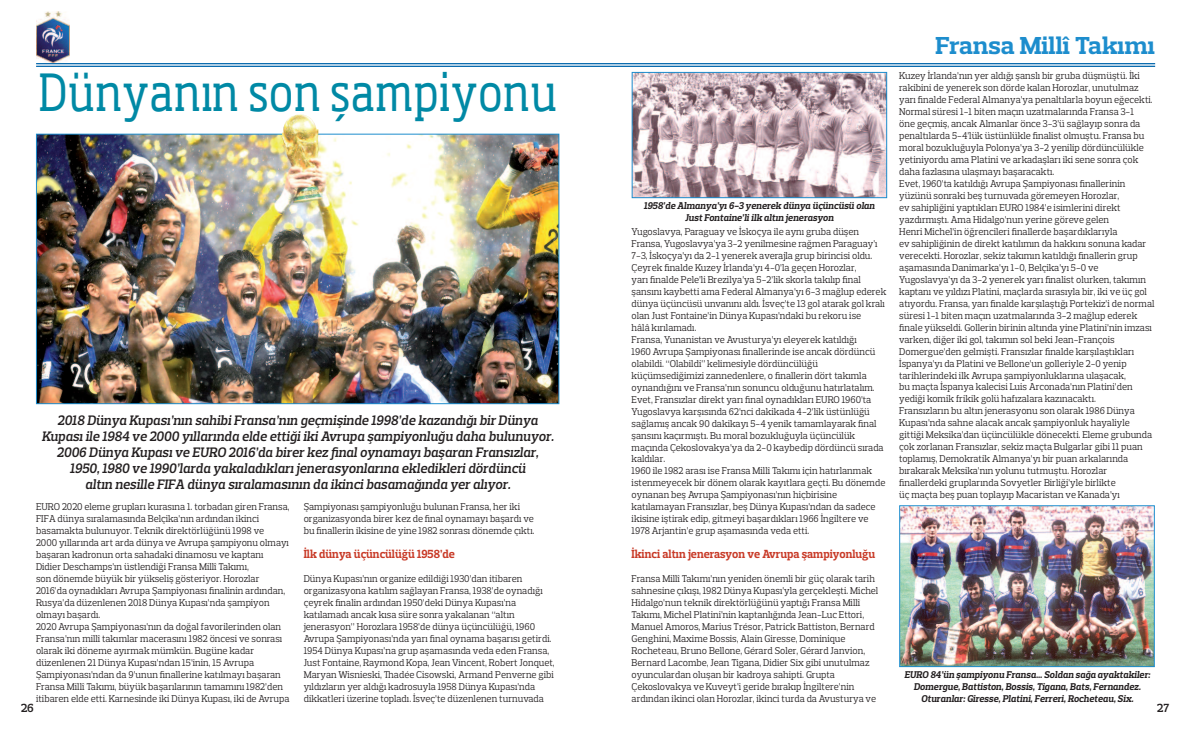
<style>
.page{position:relative;width:1191px;height:738px;background:#fff}
.page>*{position:absolute;margin:0;border:0;box-sizing:border-box;transform-origin:0 0}
.t1{font:50px "Soho Pro";color:#0089a5;scale:.85 1}
.t2{font:700 25px "Prelo Slab";color:#1d8dcd;scale:1.04 1}
.t3{font:italic 600 14px/16px "Prelo Slab";color:#231f20;text-align:center;scale:.95 1}
.t4{font:700 12px "Prelo Slab";color:#c83a27;scale:.95 1}
.t5{font:600 12px "Prelo Slab";color:#231f20}
.t6{font:10px/12px "Prelo Slab";color:#231f20;scale:.95 1}
.t7{font:italic 700 10px/12px "Prelo Slab";color:#231f20;text-align:center;scale:.95 1}
</style>
<div class="page">
<img style="left:38px;top:135px;width:519px;height:267px">
<div style="left:36px;top:133px;width:523px;height:271px;border:1px solid #1d8dcd"></div>
<hr style="left:36px;top:63px;width:1119px;height:1px;background:#0e6daf">
<hr style="left:36px;top:66px;width:1119px;height:1px;background:#0e6daf">
<img style="left:633px;top:74px;width:252px;height:122px">
<div style="left:631px;top:72px;width:256px;height:126px;border:1px solid #1d8dcd"></div>
<img style="left:901px;top:507px;width:251px;height:157px">
<div style="left:899px;top:505px;width:255px;height:161px;border:1px solid #1d8dcd"></div>
<img style="left:36px;top:12px;width:34px;height:50px">
<img style="left:282px;top:114px;width:36px;height:45px">
<h2 class="t2" style="left:935px;top:30px;width:212px">Fransa Millî Takımı</h2>
<p class="t6" style="left:899px;top:70px;width:270px">Kuzey İrlanda’nın yer aldığı şanslı bir gruba düşmüştü. İki rakibini de yenerek son dörde kalan Horozlar, unutulmaz yarı finalde Federal Almanya’ya penaltılarla boyun eğecekti.<br>Normal süresi 1-1 biten maçın uzatmalarında Fransa 3-1<br>öne geçmiş, ancak Almanlar önce 3-3’ü sağlayıp sonra da penaltılarda 5-4’lük üstünlükle finalist olmuştu. Fransa bu moral bozukluğuyla Polonya’ya 3-2 yenilip dördüncülükle yetiniyordu ama Platini ve arkadaşları iki sene sonra çok daha fazlasına ulaşmayı başaracaktı.<br>Evet, 1960’ta katıldığı Avrupa Şampiyonası finallerinin yüzünü sonraki beş turnuvada göremeyen Horozlar,<br>ev sahipliğini yaptıkları EURO 1984’e isimlerini direkt yazdırmıştı. Ama Hidalgo’nun yerine göreve gelen<br>Henri Michel’in öğrencileri finallerde başardıklarıyla<br>ev sahipliğinin de direkt katılımın da hakkını sonuna kadar verecekti. Horozlar, sekiz takımın katıldığı finallerin grup aşamasında Danimarka’yı 1-0, Belçika’yı 5-0 ve Yugoslavya’yı da 3-2 yenerek yarı finalist olurken, takımın kaptanı ve yıldızı Platini, maçlarda sırasıyla bir, iki ve üç gol atıyordu. Fransa, yarı finalde karşılaştığı Portekiz’i de normal süresi 1-1 biten maçın uzatmalarında 3-2 mağlup ederek finale yükseldi. Gollerin birinin altında yine Platini’nin imzası varken, diğer iki gol, takımın sol beki Jean-François Domergue’den gelmişti. Fransızlar finalde karşılaştıkları İspanya’yı da Platini ve Bellone’un golleriyle 2-0 yenip tarihlerindeki ilk Avrupa şampiyonluklarına ulaşacak,<br>bu maçta İspanya kalecisi Luis Arconada’nın Platini’den yediği komik frikik golü hafızalara kazınacaktı.<br>Fransızların bu altın jenerasyonu son olarak 1986 Dünya Kupası’nda sahne alacak ancak şampiyonluk hayaliyle gittiği Meksika’dan üçüncülükle dönecekti. Eleme grubunda çok zorlanan Fransızlar, sekiz maçta Bulgarlar gibi 11 puan toplamış, Demokratik Almanya’yı bir puan arkalarında bırakarak Meksika’nın yolunu tutmuştu. Horozlar finallerdeki gruplarında Sovyetler Birliği’yle birlikte<br>üç maçta beş puan toplayıp Macaristan ve Kanada’yı</p>
<h1 class="t1" style="left:38px;top:73px;width:612px">Dünyanın son şampiyonu</h1>
<p class="t7" style="left:644px;top:199px;width:245px">1958’de Almanya’yı 6-3 yenerek dünya üçüncüsü olan<br>Just Fontaine’li ilk altın jenerasyon</p>
<p class="t6" style="left:631px;top:225px;width:270px">Yugoslavya, Paraguay ve İskoçya ile aynı gruba düşen Fransa, Yugoslavya’ya 3-2 yenilmesine rağmen Paraguay’ı 7-3, İskoçya’yı da 2-1 yenerek averajla grup birincisi oldu.<br>Çeyrek finalde Kuzey İrlanda’yı 4-0’la geçen Horozlar,<br>yarı finalde Pele’li Brezilya’ya 5-2’lik skorla takılıp final şansını kaybetti ama Federal Almanya’yı 6-3 mağlup ederek dünya üçüncüsü unvanını aldı. İsveç’te 13 gol atarak gol kralı olan Just Fontaine’in Dünya Kupası’ndaki bu rekoru ise<br>hâlâ kırılamadı.<br>Fransa, Yunanistan ve Avusturya’yı eleyerek katıldığı<br>1960 Avrupa Şampiyonası finallerinde ise ancak dördüncü olabildi. “Olabildi” kelimesiyle dördüncülüğü küçümsediğimizi zannedenlere, o finallerin dört takımla oynandığını ve Fransa’nın sonuncu olduğunu hatırlatalım.<br>Evet, Fransızlar direkt yarı final oynadıkları EURO 1960’ta Yugoslavya karşısında 62’nci dakikada 4-2’lik üstünlüğü sağlamış ancak 90 dakikayı 5-4 yenik tamamlayarak final şansını kaçırmıştı. Bu moral bozukluğuyla üçüncülük maçında Çekoslovakya’ya da 2-0 kaybedip dördüncü sırada kaldılar.<br>1960 ile 1982 arası ise Fransa Millî Takımı için hatırlanmak istenmeyecek bir dönem olarak kayıtlara geçti. Bu dönemde oynanan beş Avrupa Şampiyonası’nın hiçbirisine katılamayan Fransızlar, beş Dünya Kupası’ndan da sadece ikisine iştirak edip, gitmeyi başardıkları 1966 İngiltere ve 1978 Arjantin’e grup aşamasında veda etti.</p>
<p class="t4" style="left:631px;top:546px;width:258px">İkinci altın jenerasyon ve Avrupa şampiyonluğu</p>
<p class="t6" style="left:631px;top:572px;width:261px">Fransa Millî Takımı’nın yeniden önemli bir güç olarak tarih sahnesine çıkışı, 1982 Dünya Kupası’yla gerçekleşti. Michel Hidalgo’nun teknik direktörlüğünü yaptığı Fransa Millî Takımı, Michel Platini’nin kaptanlığında Jean-Luc Ettori, Manuel Amoros, Marius Trésor, Patrick Battiston, Bernard Genghini, Maxime Bossis, Alain Giresse, Dominique Rocheteau, Bruno Bellone, Gérard Soler, Gérard Janvion, Bernard Lacombe, Jean Tigana, Didier Six gibi unutulmaz oyunculardan oluşan bir kadroya sahipti. Grupta Çekoslovakya ve Kuveyt’i geride bırakıp İngiltere’nin ardından ikinci olan Horozlar, ikinci turda da Avusturya ve</p>
<p class="t3" style="left:42px;top:412px;width:540px">2018 Dünya Kupası’nın sahibi Fransa’nın geçmişinde 1998’de kazandığı bir Dünya Kupası ile 1984 ve 2000 yıllarında elde ettiği iki Avrupa şampiyonluğu daha bulunuyor.<br>2006 Dünya Kupası ve EURO 2016’da birer kez final oynamayı başaran Fransızlar, 1950, 1980 ve 1990’larda yakaladıkları jenerasyonlarına ekledikleri dördüncü<br>altın nesille FIFA dünya sıralamasının da ikinci basamağında yer alıyor.</p>
<p class="t6" style="left:36px;top:500px;width:268px">EURO 2020 eleme grupları kurasına 1. torbadan giren Fransa, FIFA dünya sıralamasında Belçika’nın ardından ikinci basamakta bulunuyor. Teknik direktörlüğünü 1998 ve<br>2000 yıllarında art arda dünya ve Avrupa şampiyonu olmayı başaran kadronun orta sahadaki dinamosu ve kaptanı Didier Deschamps’ın üstlendiği Fransa Millî Takımı,<br>son dönemde büyük bir yükseliş gösteriyor. Horozlar 2016’da oynadıkları Avrupa Şampiyonası finalinin ardından, Rusya’da düzenlenen 2018 Dünya Kupası’nda şampiyon olmayı başardı.<br>2020 Avrupa Şampiyonası’nın da doğal favorilerinden olan Fransa’nın millî takımlar macerasını 1982 öncesi ve sonrası olarak iki döneme ayırmak mümkün. Bugüne kadar düzenlenen 21 Dünya Kupası’ndan 15’inin, 15 Avrupa Şampiyonası’ndan da 9’unun finallerine katılmayı başaran Fransa Millî Takımı, büyük başarılarının tamamını 1982’den itibaren elde etti. Karnesinde iki Dünya Kupası, iki de Avrupa</p>
<p class="t6" style="left:304px;top:500px;width:245px">Şampiyonası şampiyonluğu bulunan Fransa, her iki organizasyonda birer kez de final oynamayı başardı ve bu finallerin ikisine de yine 1982 sonrası dönemde çıktı.</p>
<p class="t4" style="left:304px;top:546px;width:161px">İlk dünya üçüncülüğü 1958’de</p>
<p class="t6" style="left:304px;top:572px;width:266px">Dünya Kupası’nın organize edildiği 1930’dan itibaren organizasyona katılım sağlayan Fransa, 1938’de oynadığı çeyrek finalin ardından 1950’deki Dünya Kupası’na katılamadı ancak kısa süre sonra yakalanan “altın jenerasyon” Horozlara 1958’de dünya üçüncülüğü, 1960<br>Avrupa Şampiyonası’nda yarı final oynama başarısı getirdi.<br>1954 Dünya Kupası’na grup aşamasında veda eden Fransa, Just Fontaine, Raymond Kopa, Jean Vincent, Robert Jonquet, Maryan Wisnieski, Thadée Cisowski, Armand Penverne gibi yıldızların yer aldığı kadrosuyla 1958 Dünya Kupası’nda dikkatleri üzerine topladı. İsveç’te düzenlenen turnuvada</p>
<p class="t7" style="left:904px;top:668px;width:260px">EURO 84’ün şampiyonu Fransa... Soldan sağa ayaktakiler:<br>Domergue, Battiston, Bossis, Tigana, Bats, Fernandez.<br>Oturanlar: Giresse, Platini, Ferreri, Rocheteau, Six.</p>
<p class="t5" style="left:21px;top:700px;width:14px">26</p>
<p class="t5" style="left:1157px;top:700px;width:14px">27</p>
</div>
